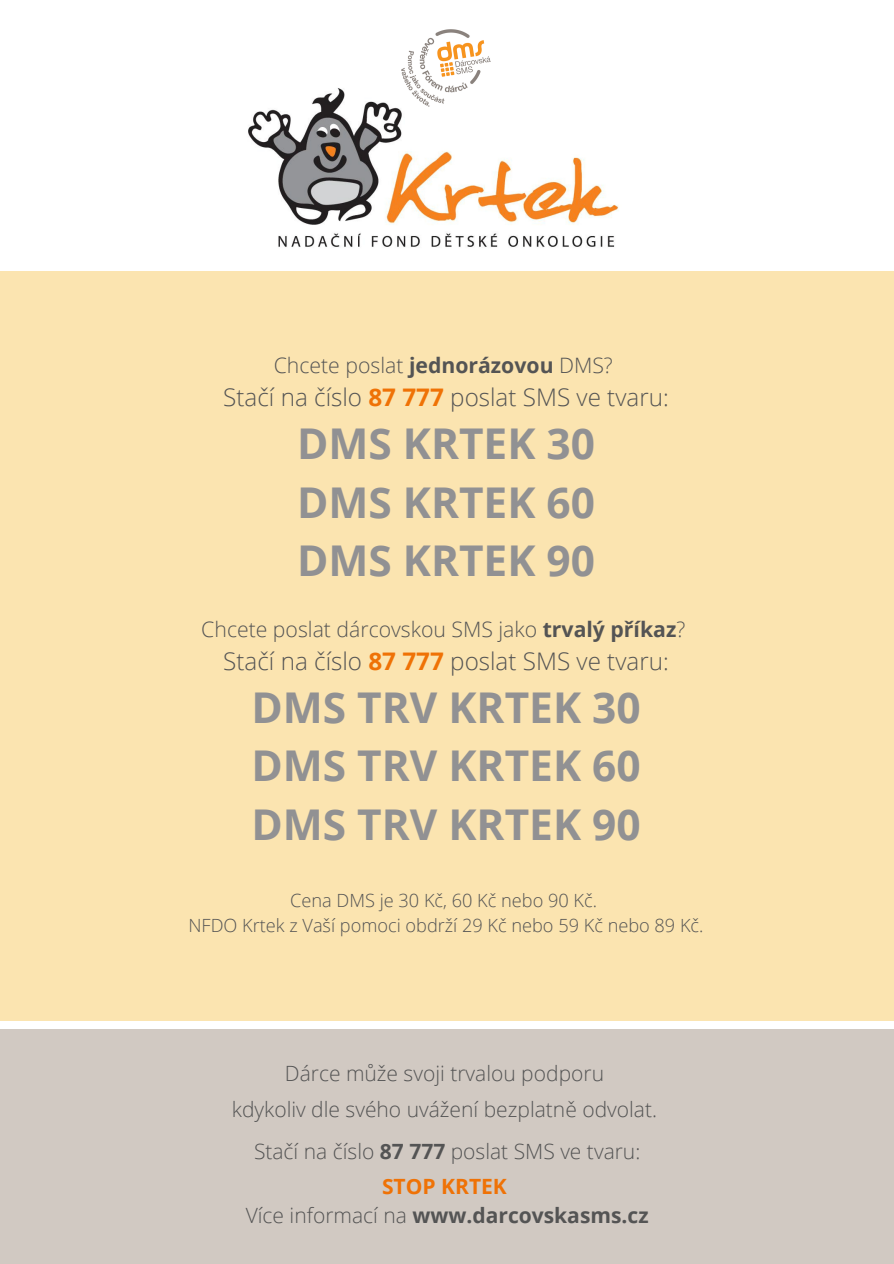
<style>
.page{position:relative;width:894px;height:1264px;background:#fff}
.page>*{position:absolute;margin:0;border:0;box-sizing:border-box;transform-origin:0 0}
.t1{font:700 42.45px "Open Sans";color:#919193}
.t2{font:300 24.3px "Open Sans";color:#545454}
.t3{font:300 21.15px "Open Sans";color:#545454}
.t4{font:300 21px "Open Sans";color:#545454}
.t5{font:700 21px "Open Sans";color:#545454}
.t6{font:700 21px "Open Sans";color:#ef7206}
.t7{font:300 18.15px "Open Sans";color:#545454}
.s1{font-weight:700}
.s2{font-weight:700;color:#ef7206}
.s3{font-weight:300}
</style>
<div class="page">
<div style="left:0;top:1029px;width:893px;height:234px;background:#d1c9c2"></div>
<img style="left:248px;top:60px;width:371px;height:187px">
<div style="left:0;top:271px;width:893px;height:749px;background:#fbe4b0"></div>
<img style="left:401px;top:30px;width:89px;height:76px">
<p class="t3" style="left:273px;top:351px;width:340px">Chcete poslat <span class="s1">jednorázovou</span> DMS?</p>
<p class="t2" style="left:223px;top:380px;width:447px">Stačí na číslo <span class="s2">87 777</span> poslat SMS ve tvaru:</p>
<p class="t1" style="left:297px;top:413px;width:299px">DMS KRTEK 30</p>
<p class="t1" style="left:297px;top:472px;width:299px">DMS KRTEK 60</p>
<p class="t1" style="left:297px;top:531px;width:299px">DMS KRTEK 90</p>
<p class="t3" style="left:201px;top:614px;width:485px">Chcete poslat dárcovskou SMS jako <span class="s1">trvalý příkaz</span>?</p>
<p class="t2" style="left:223px;top:643px;width:447px">Stačí na číslo <span class="s2">87 777</span> poslat SMS ve tvaru:</p>
<p class="t1" style="left:251px;top:677px;width:390px">DMS TRV KRTEK 30</p>
<p class="t1" style="left:251px;top:735px;width:390px">DMS TRV KRTEK 60</p>
<p class="t1" style="left:251px;top:794px;width:390px">DMS TRV KRTEK 90</p>
<p class="t7" style="left:290px;top:887px;width:308px">Cena DMS je 30 Kč, 60 Kč nebo 90 Kč.</p>
<p class="t7" style="left:188px;top:912px;width:516px">NFDO Krtek z Vaší pomoci obdrží 29 Kč nebo 59 Kč nebo 89 Kč.</p>
<p class="t4" style="left:285px;top:1058px;width:320px">Dárce může svoji trvalou podporu</p>
<p class="t4" style="left:232px;top:1094px;width:426px">kdykoliv dle svého uvážení bezplatně odvolat.</p>
<p class="t4" style="left:254px;top:1136px;width:388px">Stačí na číslo <span class="s1">87 777</span> poslat SMS ve tvaru:</p>
<p class="t6" style="left:382px;top:1171px;width:126px">STOP KRTEK</p>
<p class="t5" style="left:246px;top:1200px;width:404px"><span class="s3">Více informací na</span> www.darcovskasms.cz</p>
</div>
